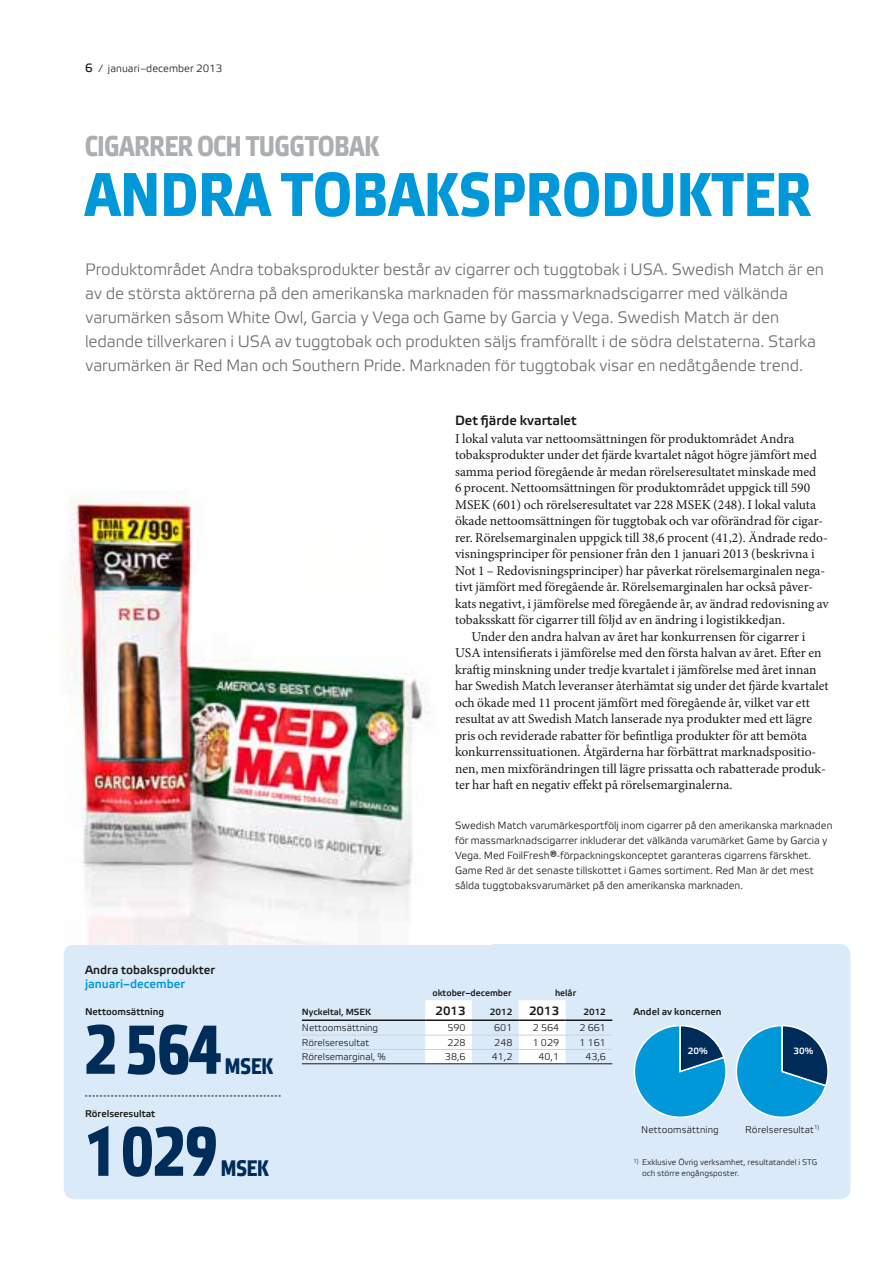
<style>
.page{position:relative;width:893px;height:1263px;background:#fff}
.page>*{position:absolute;margin:0;border:0;box-sizing:border-box;transform-origin:0 0}
.t1{font:700 69px "Etelka Narrow Text";color:#002c59}
.Rubrik_1{font:700 61.5px "Etelka Narrow Text";letter-spacing:.015em;color:#0098d8;scale:1.08 1}
.Rubrik_1-2{font:700 28.5px "Etelka Narrow Text";color:#acafb1}
.t2{font:700 22.5px "Etelka Narrow Text";color:#002c59}
.Ingress{font:16.5px/24px "Etelka Light Pro";letter-spacing:-.005em;color:#70706f}
.Brödtext{font:13.5px/16.5px "Minion Pro";color:#1c1b1a}
.Brödtext___indrag{font:13.5px/16.5px "Minion Pro";color:#1c1b1a}
.Rubrik_2{font:13.5px "Etelka Medium Pro";color:#1c1b1a}
.TAB_huvud{font:700 12px/14.2px "Etelka Light Pro";color:#1c1b1a}
.Bildtext{font:10.5px/15px "Etelka Light Pro";color:#1c1b1a}
.TAB_normal{font:9.75px "Etelka Light Pro";color:#1c1b1a}
.t3{font:700 9.75px "Etelka Light Pro";color:#1c1b1a}
.TAB_huvud-2{font:700 9px "Etelka Light Pro";color:#1c1b1a}
.TAB_centr{font:700 9px "Etelka Light Pro";color:#1c1b1a}
.t4{font:700 9px "Etelka Light Pro";color:#fff}
.Fotnot__kapslat_supe{font:8.25px/10.5px "Etelka Light Pro";color:#1c1b1a}
.s1{font-family:"Etelka Text Pro";font-size:12px}
.s2{font-size:13.2px}
.s3{color:#0098d8}
</style>
<div class="page">
<div style="left:64px;top:944px;width:786px;height:255px;background:#daeaf9;border-radius:11px"></div>
<svg style="left:85px;top:1095px;width:196px;height:1px"></svg>
<svg style="left:634px;top:1025px;width:195px;height:93px"></svg>
<svg style="left:425px;top:1000px;width:141px;height:63px"></svg>
<hr style="left:302px;top:1019px;width:123px;height:2px;background:#1c1b1a">
<hr style="left:425px;top:1019px;width:47px;height:2px;background:#1c1b1a">
<hr style="left:472px;top:1019px;width:47px;height:2px;background:#1c1b1a">
<hr style="left:519px;top:1019px;width:47px;height:2px;background:#1c1b1a">
<hr style="left:566px;top:1019px;width:46px;height:2px;background:#1c1b1a">
<hr style="left:302px;top:1035px;width:123px;height:1px;background:#d0d0d0">
<hr style="left:425px;top:1035px;width:47px;height:1px;background:#d0d0d0">
<hr style="left:472px;top:1035px;width:47px;height:1px;background:#d0d0d0">
<hr style="left:519px;top:1035px;width:47px;height:1px;background:#d0d0d0">
<hr style="left:566px;top:1035px;width:46px;height:1px;background:#d0d0d0">
<hr style="left:302px;top:1049px;width:123px;height:1px;background:#d0d0d0">
<hr style="left:425px;top:1049px;width:47px;height:1px;background:#d0d0d0">
<hr style="left:472px;top:1049px;width:47px;height:1px;background:#d0d0d0">
<hr style="left:519px;top:1049px;width:47px;height:1px;background:#d0d0d0">
<hr style="left:566px;top:1049px;width:46px;height:1px;background:#d0d0d0">
<hr style="left:302px;top:1063px;width:123px;height:1px;background:#1c1b1a">
<hr style="left:425px;top:1063px;width:47px;height:1px;background:#1c1b1a">
<hr style="left:472px;top:1063px;width:47px;height:1px;background:#1c1b1a">
<hr style="left:519px;top:1063px;width:47px;height:1px;background:#1c1b1a">
<hr style="left:566px;top:1063px;width:46px;height:1px;background:#1c1b1a">
<img style="left:70px;top:493px;width:360px;height:451px">
<p class="Bildtext" style="left:85px;top:62px;width:139px"><span class="s1">6</span> / januari–december 2013</p>
<h1 class="Rubrik_1-2" style="left:85px;top:130px;width:296px">CIGARRER OCH TUGGTOBAK</h1>
<h1 class="Rubrik_1" style="left:85px;top:159px;width:674px">ANDRA TOBAKSPRODUKTER</h1>
<p class="Ingress" style="left:85px;top:258px;width:741px">Produktområdet Andra tobaksprodukter består av cigarrer och tuggtobak i USA. Swedish Match är en av de största aktörerna på den amerikanska marknaden för massmarknadscigarrer med välkända varumärken såsom White Owl, Garcia y Vega och Game by Garcia y Vega. Swedish Match är den ledande tillverkaren i USA av tuggtobak och produkten säljs framförallt i de södra delstaterna. Starka varumärken är Red Man och Southern Pride. Marknaden för tuggtobak visar en nedåtgående trend.</p>
<h2 class="Rubrik_2" style="left:455px;top:413px;width:123px">Det fjärde kvartalet</h2>
<p class="Brödtext" style="left:455px;top:430px;width:375px">I lokal valuta var nettoomsättningen för produktområdet Andra tobaksprodukter under det fjärde kvartalet något högre jämfört med samma period föregående år medan rörelseresultatet minskade med<br>6 procent. Nettoomsättningen för produktområdet uppgick till 590<br>MSEK (601) och rörelseresultatet var 228 MSEK (248). I lokal valuta ökade nettoomsättningen för tuggtobak och var oförändrad för cigar&shy;rer. Rörelsemarginalen uppgick till 38,6 procent (41,2). Ändrade redo&shy;visningsprinciper för pensioner från den 1 januari 2013 (beskrivna i Not 1 – Redovisningsprinciper) har påverkat rörelsemarginalen nega&shy;tivt jämfört med föregående år. Rörelsemarginalen har också påver&shy;kats negativt, i jämförelse med föregående år, av ändrad redovisning av tobaksskatt för cigarrer till följd av en ändring i logistikkedjan.</p>
<p class="Brödtext___indrag" style="left:455px;top:628px;width:375px;text-indent:16px">Under den andra halvan av året har konkurrensen för cigarrer i USA intensifierats i jämförelse med den första halvan av året. Efter en kraftig minskning under tredje kvartalet i jämförelse med året innan har Swedish Match leveranser återhämtat sig under det fjärde kvartalet och ökade med 11 procent jämfört med föregående år, vilket var ett resultat av att Swedish Match lanserade nya produkter med ett lägre pris och reviderade rabatter för befintliga produkter för att bemöta konkurrenssituationen. Åtgärderna har förbättrat marknadspositio&shy;nen, men mixförändringen till lägre prissatta och rabatterade produk&shy;ter har haft en negativ effekt på rörelsemarginalerna.</p>
<p class="Bildtext" style="left:455px;top:818px;width:379px">Swedish Match varumärkesportfölj inom cigarrer på den amerikanska marknaden för massmarknadscigarrer inkluderar det välkända varumärket Game by Garcia y Vega. Med FoilFresh<span class="s2">®</span>-förpackningskonceptet garanteras cigarrens färskhet.<br>Game Red är det senaste tillskottet i Games sortiment. Red Man är det mest sålda tuggtobaksvarumärket på den amerikanska marknaden.</p>
<h2 class="TAB_huvud" style="left:85px;top:963px;width:131px">Andra tobaksprodukter <span class="s3">januari–december</span></h2>
<h3 class="t3" style="left:85px;top:1006px;width:81px">Nettoomsättning</h3>
<p class="t1" style="left:85px;top:1010px;width:138px">2 564</p>
<p class="t2" style="left:225px;top:1053px;width:50px">MSEK</p>
<h3 class="t3" style="left:85px;top:1108px;width:72px">Rörelseresultat</h3>
<p class="t1" style="left:85px;top:1112px;width:134px">1029</p>
<p class="t2" style="left:221px;top:1155px;width:50px">MSEK</p>
<p class="TAB_centr" style="left:432px;top:988px;width:81px">oktober–december</p>
<p class="TAB_centr" style="left:555px;top:988px;width:23px">helår</p>
<p class="TAB_huvud-2" style="left:302px;top:1007px;width:71px">Nyckeltal, MSEK</p>
<p class="TAB_huvud" style="left:436px;top:1004px;width:32px">2013</p>
<p class="TAB_huvud-2" style="left:490px;top:1007px;width:24px">2012</p>
<p class="TAB_huvud" style="left:529px;top:1004px;width:32px">2013</p>
<p class="TAB_huvud-2" style="left:583px;top:1007px;width:24px">2012</p>
<p class="TAB_normal" style="left:302px;top:1023px;width:78px">Nettoomsättning</p>
<p class="TAB_normal" style="left:447px;top:1023px;width:20px">590</p>
<p class="TAB_normal" style="left:494px;top:1023px;width:20px">601</p>
<p class="TAB_normal" style="left:533px;top:1023px;width:28px">2 564</p>
<p class="TAB_normal" style="left:579px;top:1023px;width:28px">2 661</p>
<p class="TAB_normal" style="left:302px;top:1037px;width:69px">Rörelseresultat</p>
<p class="TAB_normal" style="left:447px;top:1037px;width:20px">228</p>
<p class="TAB_normal" style="left:494px;top:1037px;width:20px">248</p>
<p class="TAB_normal" style="left:533px;top:1037px;width:28px">1 029</p>
<p class="TAB_normal" style="left:579px;top:1037px;width:28px">1 161</p>
<p class="TAB_normal" style="left:302px;top:1051px;width:86px">Rörelsemarginal, %</p>
<p class="TAB_normal" style="left:445px;top:1051px;width:22px">38,6</p>
<p class="TAB_normal" style="left:492px;top:1051px;width:22px">41,2</p>
<p class="TAB_normal" style="left:539px;top:1051px;width:22px">40,1</p>
<p class="TAB_normal" style="left:585px;top:1051px;width:22px">43,6</p>
<h3 class="t3" style="left:634px;top:1006px;width:89px">Andel av koncernen</h3>
<p class="t4" style="left:688px;top:1046px;width:21px">20%</p>
<p class="t4" style="left:793px;top:1045px;width:21px">30%</p>
<p class="TAB_normal" style="left:641px;top:1124px;width:79px">Nettoomsättning</p>
<p class="TAB_normal" style="left:745px;top:1124px;width:75px">Rörelseresultat<sup>1)</sup></p>
<p class="Fotnot__kapslat_supe" style="left:642px;top:1158px;width:177px;text-indent:-9px"><sup>1)</sup> Exklusive Övrig verksamhet, resultatandel i STG och större engångsposter.</p>
</div>
